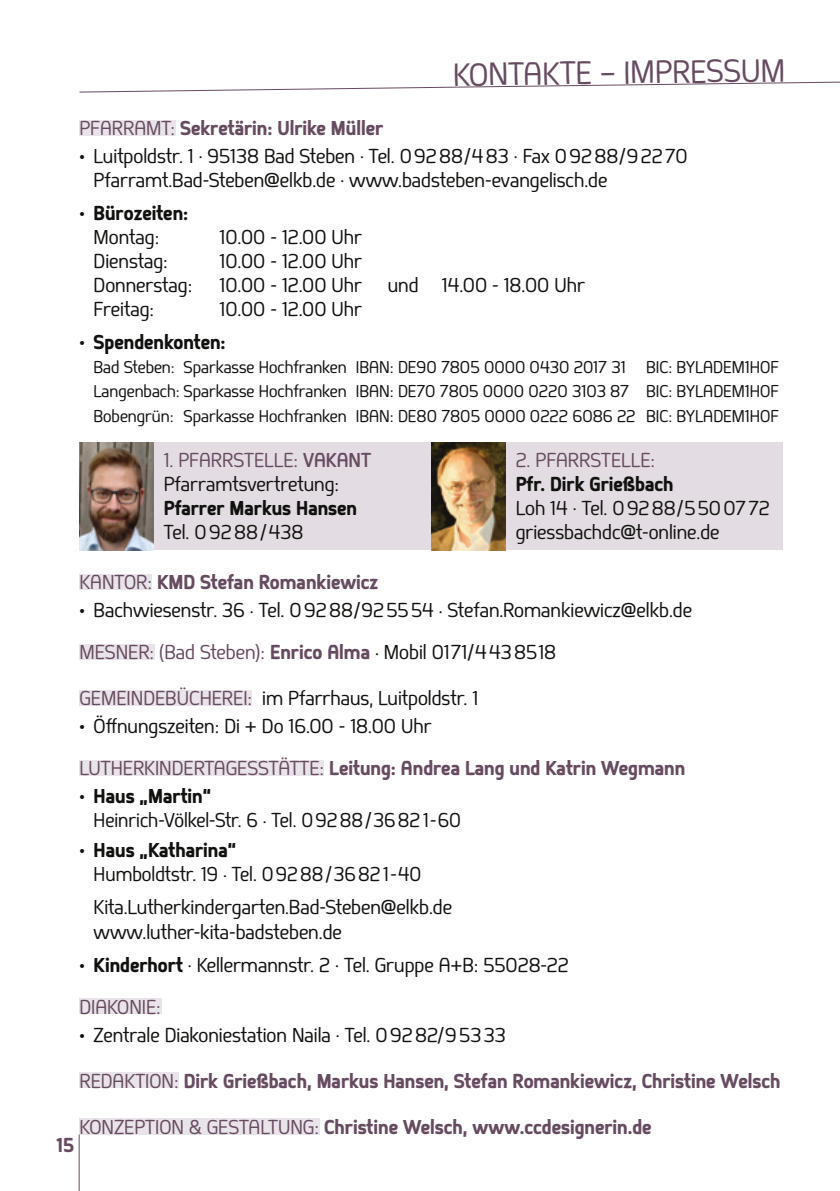
<style>
.page{position:relative;width:840px;height:1191px;background:#fff}
.page>*{position:absolute;margin:0;border:0;box-sizing:border-box;transform-origin:0 0}
.t1{font:32px "Springsteel";color:#674b61}
.Text_10_pt{font:20px "Springsteel";color:#11110f}
.Text_10_pt-2{font:800 20px "Springsteel";color:#674b61}
.Text_10_pt-3{font:800 20px "Springsteel";color:#11110f}
.Text_10_pt-4{font:20px "Springsteel";color:#674b61}
.Text_10_pt-5{font:17px "Springsteel";color:#11110f}
.s1{font-weight:400}
.s2{font-weight:800}
.s3{font-weight:700}
.s4{color:#11110f}
.s5{color:#674b61}
</style>
<div class="page">
<div style="left:79px;top:120px;width:96px;height:15px;background:#e9e4ea"></div>
<div style="left:79px;top:575px;width:73px;height:15px;background:#e9e4ea"></div>
<div style="left:79px;top:760px;width:245px;height:16px;background:#e9e4ea"></div>
<div style="left:79px;top:999px;width:82px;height:15px;background:#e9e4ea"></div>
<div style="left:79px;top:1072px;width:100px;height:15px;background:#e9e4ea"></div>
<div style="left:79px;top:1117px;width:241px;height:17px;background:#e9e4ea"></div>
<div style="left:79px;top:691px;width:173px;height:15px;background:#e9e4ea"></div>
<div style="left:79px;top:644px;width:75px;height:16px;background:#e9e4ea"></div>
<svg style="left:79px;top:81px;width:760px;height:12px"></svg>
<div style="left:149px;top:442px;width:282px;height:108px;background:#e3dde3"></div>
<div style="left:500px;top:442px;width:282px;height:108px;background:#e3dde3"></div>
<hr style="left:79px;top:1134px;width:1px;height:57px;background:#674b61">
<img style="left:431px;top:442px;width:74px;height:108px">
<img style="left:79px;top:442px;width:74px;height:108px">
<p class="t1" style="left:452px;top:56px;width:333px;rotate:-1deg">KONTAKTE – IMPRESSUM</p>
<p class="Text_10_pt-2" style="left:79px;top:115px;width:305px"><span class="s1">PFARRAMT:</span> Sekretärin: Ulrike Müller</p>
<p class="Text_10_pt" style="left:79px;top:144px;width:609px"><span class="s2">•</span> Luitpoldstr. 1 . 95138 Bad Steben . Tel. 09288/483 . Fax 09288/92270</p>
<p class="Text_10_pt" style="left:94px;top:168px;width:515px">Pfarramt.Bad-Steben@elkb.de . www.badsteben-evangelisch.de</p>
<p class="Text_10_pt-3" style="left:79px;top:200px;width:110px">• Bürozeiten:</p>
<p class="Text_10_pt" style="left:94px;top:225px;width:67px">Montag:</p>
<p class="Text_10_pt" style="left:219px;top:225px;width:144px">10.00 - 12.00 Uhr</p>
<p class="Text_10_pt" style="left:94px;top:249px;width:76px">Dienstag:</p>
<p class="Text_10_pt" style="left:219px;top:249px;width:144px">10.00 - 12.00 Uhr</p>
<p class="Text_10_pt" style="left:94px;top:273px;width:100px">Donnerstag:</p>
<p class="Text_10_pt" style="left:219px;top:273px;width:144px">10.00 - 12.00 Uhr</p>
<p class="Text_10_pt" style="left:387px;top:273px;width:198px">und 14.00 - 18.00 Uhr</p>
<p class="Text_10_pt" style="left:94px;top:297px;width:62px">Freitag:</p>
<p class="Text_10_pt" style="left:219px;top:297px;width:144px">10.00 - 12.00 Uhr</p>
<p class="Text_10_pt-3" style="left:79px;top:329px;width:148px">• Spendenkonten:</p>
<p class="Text_10_pt-5" style="left:93px;top:357px;width:686px">Bad Steben: Sparkasse Hochfranken IBAN: DE90 7805 0000 0430 2017 31 BIC: BYLADEM1HOF</p>
<p class="Text_10_pt-5" style="left:93px;top:381px;width:686px">Langenbach: Sparkasse Hochfranken IBAN: DE70 7805 0000 0220 3103 87 BIC: BYLADEM1HOF</p>
<p class="Text_10_pt-5" style="left:93px;top:406px;width:686px">Bobengrün: Sparkasse Hochfranken IBAN: DE80 7805 0000 0222 6086 22 BIC: BYLADEM1HOF</p>
<p class="Text_10_pt-4" style="left:164px;top:448px;width:209px">1. PFARRSTELLE: <span class="s3">VAKANT</span></p>
<p class="Text_10_pt" style="left:164px;top:472px;width:177px">Pfarramtsvertretung:</p>
<p class="Text_10_pt-3" style="left:164px;top:495px;width:195px">Pfarrer Markus Hansen</p>
<p class="Text_10_pt" style="left:164px;top:520px;width:141px">Tel. 09288/438</p>
<p class="Text_10_pt-4" style="left:515px;top:448px;width:141px">2. PFARRSTELLE:</p>
<p class="Text_10_pt-3" style="left:515px;top:471px;width:159px">Pfr. Dirk Grießbach</p>
<p class="Text_10_pt" style="left:515px;top:496px;width:255px">Loh 14 . Tel. 09288/5500772</p>
<p class="Text_10_pt" style="left:515px;top:520px;width:205px">griessbachdc@t-online.de</p>
<p class="Text_10_pt-2" style="left:79px;top:570px;width:300px"><span class="s1">KANTOR:</span> KMD Stefan Romankiewicz</p>
<p class="Text_10_pt" style="left:79px;top:598px;width:613px"><span class="s2">•</span> Bachwiesenstr. 36 . Tel. 09288/925554 . Stefan.Romankiewicz@elkb.de</p>
<p class="Text_10_pt-4" style="left:79px;top:640px;width:478px">MESNER: (Bad Steben): <span class="s2">Enrico Alma</span> <sup>.</sup> <span class="s4">Mobil 0171/4438518</span></p>
<p class="Text_10_pt" style="left:79px;top:686px;width:400px"><span class="s5">GEMEINDEBÜCHEREI:</span> im Pfarrhaus, Luitpoldstr. 1</p>
<p class="Text_10_pt" style="left:79px;top:714px;width:353px"><span class="s2">•</span> Öffnungszeiten: Di + Do 16.00 - 18.00 Uhr</p>
<p class="Text_10_pt-2" style="left:79px;top:756px;width:607px"><span class="s1">LUTHERKINDERTAGESSTÄTTE:</span> Leitung: Andrea Lang und Katrin Wegmann</p>
<p class="Text_10_pt-3" style="left:79px;top:784px;width:133px">• Haus „Martin“</p>
<p class="Text_10_pt" style="left:94px;top:808px;width:369px">Heinrich-Völkel-Str. 6 . Tel. 09288/3682 1-60</p>
<p class="Text_10_pt-3" style="left:79px;top:838px;width:158px">• Haus „Katharina“</p>
<p class="Text_10_pt" style="left:94px;top:862px;width:329px">Humboldtstr. 19 . Tel. 09288/3682 1-40</p>
<p class="Text_10_pt" style="left:94px;top:895px;width:359px">Kita.Lutherkindergarten.Bad-Steben@elkb.de</p>
<p class="Text_10_pt" style="left:94px;top:919px;width:249px">www.luther-kita-badsteben.de</p>
<p class="Text_10_pt" style="left:79px;top:952px;width:490px"><span class="s2">• Kinderhort</span> . Kellermannstr. 2 . Tel. Gruppe A+B: 55028-22</p>
<p class="Text_10_pt-4" style="left:79px;top:994px;width:83px">DIAKONIE:</p>
<p class="Text_10_pt" style="left:79px;top:1022px;width:427px"><span class="s2">•</span> Zentrale Diakoniestation Naila . Tel. 09282/95333</p>
<p class="Text_10_pt-2" style="left:79px;top:1068px;width:702px"><span class="s1">REDAKTION:</span> Dirk Grießbach, Markus Hansen, Stefan Romankiewicz, Christine Welsch</p>
<p class="Text_10_pt-2" style="left:79px;top:1114px;width:573px"><span class="s1">KONZEPTION &amp; GESTALTUNG:</span> Christine Welsch, www.ccdesignerin.de</p>
<p class="Text_10_pt-2" style="left:57px;top:1132px;width:19px">15</p>
</div>
